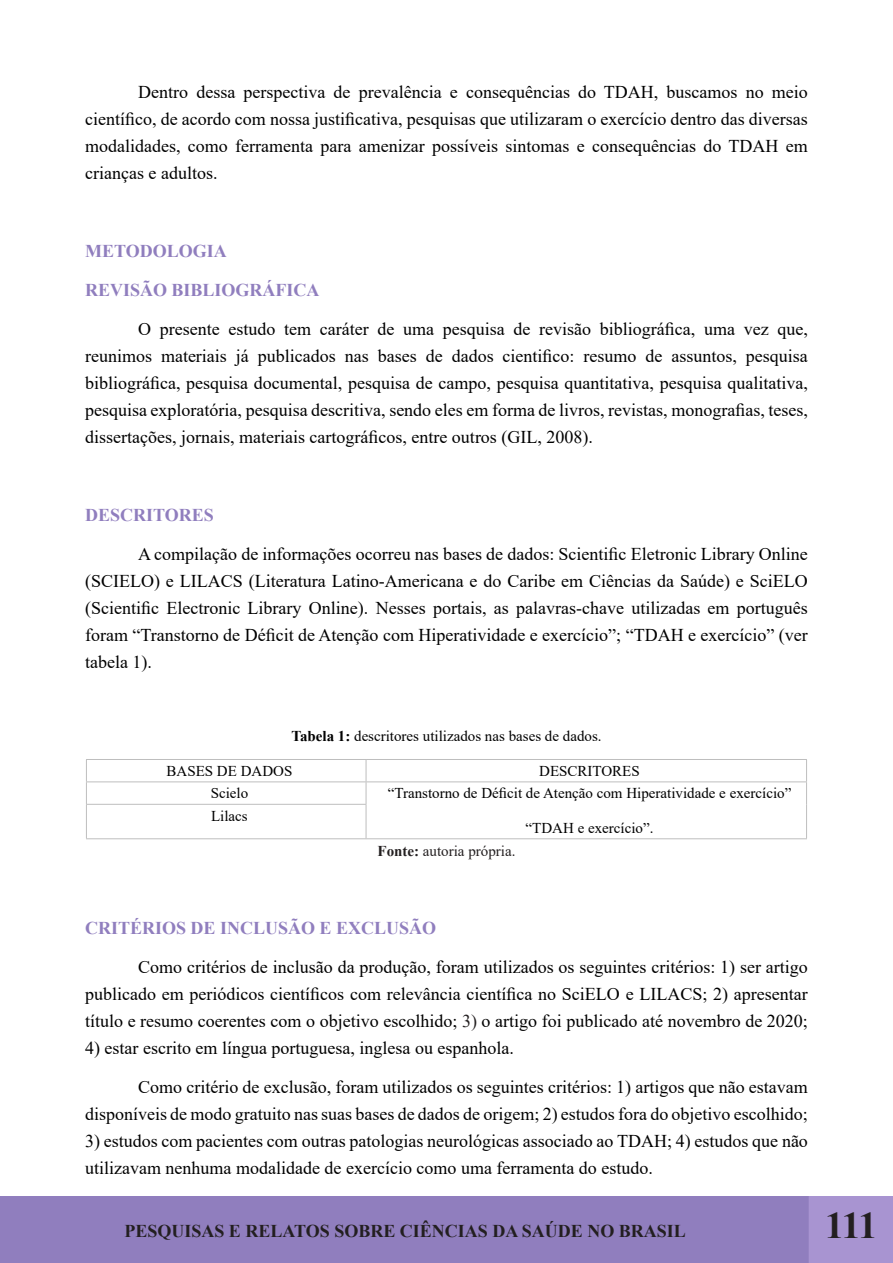
<style>
.page{position:relative;width:893px;height:1263px;background:#fff}
.page>*{position:absolute;margin:0;border:0;box-sizing:border-box;transform-origin:0 0}
.t1{font:700 37.5px "Times New Roman";color:#231f20}
.Body_Text{font:18px/27px "Times New Roman";color:#000;text-align:justify}
.t2{font:700 18px "Times New Roman";color:#231f20}
.Body_Text-2{font:700 18px "Times New Roman";color:#907ebe}
.List_Paragraph{font:700 18px "Times New Roman";color:#907ebe}
.Heading_1{font:700 18px "Times New Roman";color:#907ebe}
.Table_Paragraph{font:15px "Times New Roman";color:#000}
.Body_Text-3{font:15px "Times New Roman";color:#000}
.t3{font:15px "Times New Roman";color:#231f20}
.s1{font-weight:700}
.s2{color:#231f20}
</style>
<div class="page">
<div style="left:0;top:1196px;width:809px;height:67px;background:#907ebe"></div>
<div style="left:809px;top:1196px;width:84px;height:67px;background:#a894d1"></div>
<div style="left:30px;top:1196px;width:750px;height:67px;background:#907ebe"></div>
<hr style="left:86px;top:759px;width:280px;height:1px;background:#bebebe">
<hr style="left:366px;top:759px;width:441px;height:1px;background:#bebebe">
<hr style="left:86px;top:781px;width:280px;height:1px;background:#bebebe">
<svg style="left:86px;top:760px;width:1px;height:44px"></svg>
<hr style="left:366px;top:781px;width:441px;height:1px;background:#bebebe">
<svg style="left:366px;top:760px;width:1px;height:44px"></svg>
<svg style="left:806px;top:760px;width:1px;height:44px"></svg>
<hr style="left:86px;top:804px;width:280px;height:1px;background:#bebebe">
<hr style="left:86px;top:805px;width:1px;height:33px;background:#bebebe">
<hr style="left:366px;top:805px;width:1px;height:33px;background:#bebebe">
<hr style="left:806px;top:804px;width:1px;height:34px;background:#bebebe">
<hr style="left:86px;top:838px;width:280px;height:1px;background:#bebebe">
<hr style="left:366px;top:838px;width:441px;height:1px;background:#bebebe">
<p class="Body_Text" style="left:85px;top:77px;width:724px;text-indent:53px">Dentro dessa perspectiva de prevalência e consequências do TDAH, buscamos no meio científico, de acordo com nossa justificativa, pesquisas que utilizaram o exercício dentro das diversas modalidades, como ferramenta para amenizar possíveis sintomas e consequências do TDAH em crianças e adultos.</p>
<p class="Heading_1" style="left:85px;top:238px;width:143px">METODOLOGIA</p>
<p class="Body_Text-2" style="left:85px;top:277px;width:236px">REVISÃO BIBLIOGRÁFICA</p>
<p class="Body_Text" style="left:85px;top:314px;width:724px;text-indent:53px">O presente estudo tem caráter de uma pesquisa de revisão bibliográfica, uma vez que, reunimos materiais já publicados nas bases de dados cientifico: resumo de assuntos, pesquisa bibliográfica, pesquisa documental, pesquisa de campo, pesquisa quantitativa, pesquisa qualitativa, pesquisa exploratória, pesquisa descritiva, sendo eles em forma de livros, revistas, monografias, teses, dissertações, jornais, materiais cartográficos, entre outros (GIL, 2008).</p>
<p class="Body_Text-2" style="left:85px;top:502px;width:130px">DESCRITORES</p>
<p class="Body_Text" style="left:85px;top:539px;width:724px;text-indent:53px">A compilação de informações ocorreu nas bases de dados: Scientific Eletronic Library Online (SCIELO) e LILACS (Literatura Latino-Americana e do Caribe em Ciências da Saúde) e SciELO (Scientific Electronic Library Online). Nesses portais, as palavras-chave utilizadas em português foram “Transtorno de Déficit de Atenção com Hiperatividade e exercício”; “TDAH e exercício” (ver tabela 1).</p>
<p class="Body_Text-3" style="left:291px;top:725px;width:312px"><span class="s1">Tabela 1:</span> descritores utilizados nas bases de dados.</p>
<p class="Table_Paragraph" style="left:167px;top:760px;width:127px">BASES DE DADOS</p>
<p class="Table_Paragraph" style="left:539px;top:760px;width:102px">DESCRITORES</p>
<p class="Table_Paragraph" style="left:211px;top:783px;width:39px">Scielo</p>
<p class="Table_Paragraph" style="left:388px;top:783px;width:405px">“Transtorno de Déficit de Atenção com Hiperatividade e exercício”</p>
<p class="Table_Paragraph" style="left:526px;top:817px;width:129px">“TDAH e exercício”.</p>
<p class="Table_Paragraph" style="left:211px;top:805px;width:38px">Lilacs</p>
<p class="t3" style="left:378px;top:840px;width:139px"><span class="s1">Fonte:</span> autoria própria.</p>
<p class="List_Paragraph" style="left:85px;top:915px;width:353px">CRITÉRIOS DE INCLUSÃO E EXCLUSÃO</p>
<p class="Body_Text" style="left:85px;top:952px;width:724px;text-indent:53px">Como critérios de inclusão da produção, foram utilizados os seguintes critérios: 1) ser artigo publicado em periódicos científicos com relevância científica no SciELO e LILACS; 2) apresentar título e resumo coerentes com o objetivo escolhido; <span class="s2">3)</span> o artigo foi publicado até novembro de 2020;</p>
<p class="Body_Text" style="left:85px;top:1033px;width:430px">4) estar escrito em língua portuguesa, inglesa ou espanhola.</p>
<p class="Body_Text" style="left:85px;top:1072px;width:724px;text-align:right">Como critério de exclusão, foram utilizados os seguintes critérios: 1) artigos que não estavam disponíveis de modo gratuito nas suas bases de dados de origem; 2) estudos fora do objetivo escolhido;</p>
<p class="Body_Text" style="left:85px;top:1126px;width:724px">3) estudos com pacientes com outras patologias neurológicas associado ao TDAH; 4) estudos que não utilizavam nenhuma modalidade de exercício como uma ferramenta do estudo.</p>
<p class="t2" style="left:124px;top:1218px;width:563px">PESQUISAS E RELATOS SOBRE CIÊNCIAS DA SAÚDE NO BRASIL</p>
<h1 class="t1" style="left:825px;top:1198px;width:54px">111</h1>
</div>
